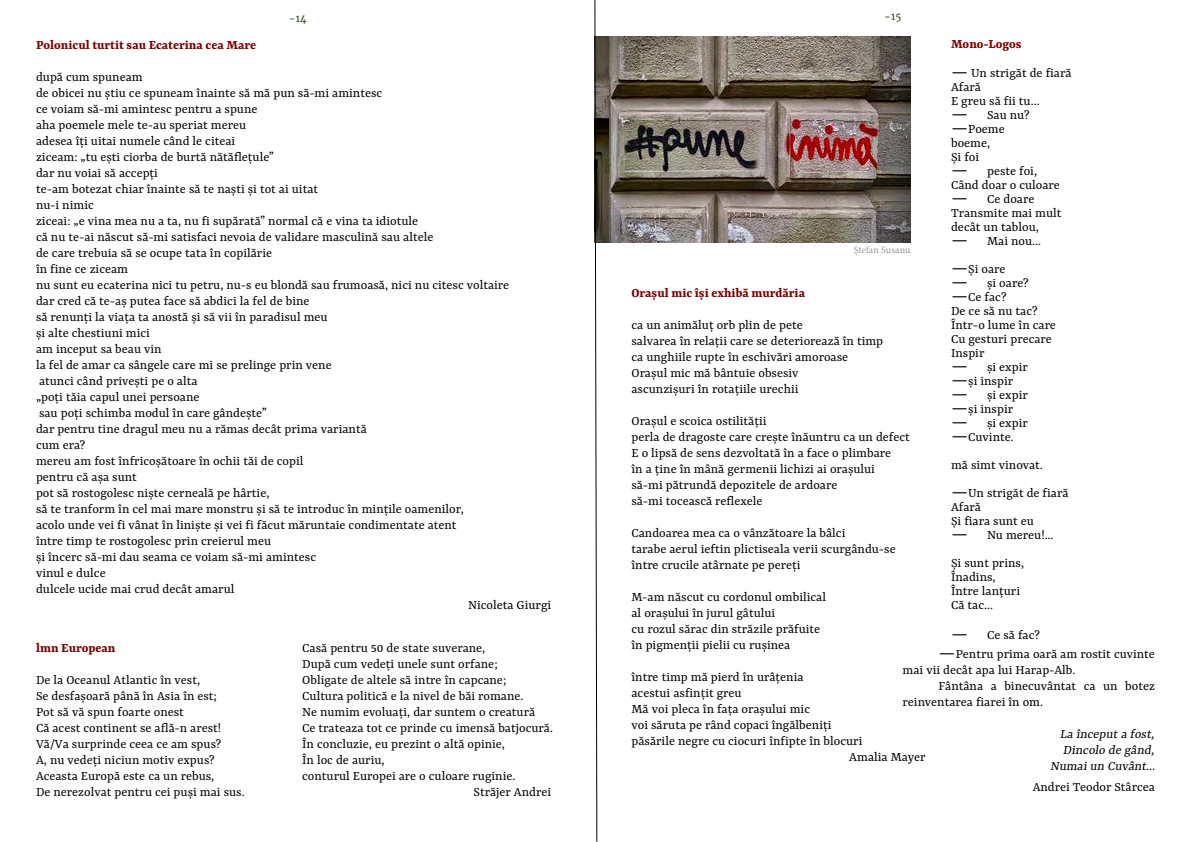
<style>
.page{position:relative;width:1191px;height:842px;background:#fff}
.page>*{position:absolute;margin:0;border:0;box-sizing:border-box;transform-origin:0 0}
.t1{font:14px/16px "Yrsa";color:#000}
.t2{font:700 14px "Yrsa";color:#790000}
.t3{font:italic 14px/16px "Yrsa";color:#000;text-align:right}
.t4{font:10px "Minion Pro";letter-spacing:.005em;color:#939598}
.t5{font:10px "Merriweather";color:#374c25}
.s1{font-family:"Merriweather"}
</style>
<div class="page">
<img style="left:598px;top:36px;width:312px;height:207px">
<svg style="left:594px;top:0;width:4px;height:842px"></svg>
<p class="t5" style="left:289px;top:12px;width:19px">-14</p>
<p class="t5" style="left:884px;top:10px;width:19px">-15</p>
<p class="t2" style="left:36px;top:36px;width:222px">Polonicul turtit sau Ecaterina cea Mare</p>
<p class="t1" style="left:36px;top:70px;width:108px">după cum spuneam</p>
<p class="t1" style="left:36px;top:86px;width:348px">de obicei nu știu ce spuneam înainte să mă pun să-mi amintesc</p>
<p class="t1" style="left:36px;top:102px;width:223px">ce voiam să-mi amintesc pentru a spune</p>
<p class="t1" style="left:36px;top:118px;width:212px">aha poemele mele te-au speriat mereu</p>
<p class="t1" style="left:36px;top:134px;width:201px">adesea îți uitai numele când le citeai</p>
<p class="t1" style="left:36px;top:150px;width:239px">ziceam: „tu ești ciorba de burtă nătăflețule”</p>
<p class="t1" style="left:36px;top:166px;width:123px">dar nu voiai să accepți</p>
<p class="t1" style="left:36px;top:182px;width:284px">te-am botezat chiar înainte să te naști și tot ai uitat</p>
<p class="t1" style="left:36px;top:198px;width:59px">nu-i nimic</p>
<p class="t1" style="left:36px;top:214px;width:384px">ziceai: „e vina mea nu a ta, nu fi supărată” normal că e vina ta idiotule</p>
<p class="t1" style="left:36px;top:230px;width:399px">că nu te-ai născut să-mi satisfaci nevoia de validare masculină sau altele</p>
<p class="t1" style="left:36px;top:246px;width:238px">de care trebuia să se ocupe tata în copilărie</p>
<p class="t1" style="left:36px;top:262px;width:94px">în fine ce ziceam</p>
<p class="t1" style="left:36px;top:278px;width:475px">nu sunt eu ecaterina nici tu petru, nu-s eu blondă sau frumoasă, nici nu citesc voltaire</p>
<p class="t1" style="left:36px;top:294px;width:275px">dar cred că te-aș putea face să abdici la fel de bine</p>
<p class="t1" style="left:36px;top:310px;width:293px">să renunți la viața ta anostă și să vii în paradisul meu</p>
<p class="t1" style="left:36px;top:326px;width:115px">și alte chestiuni mici</p>
<p class="t1" style="left:36px;top:342px;width:127px">am inceput sa beau vin</p>
<p class="t1" style="left:36px;top:358px;width:297px">la fel de amar ca sângele care mi se prelinge prin vene</p>
<p class="t1" style="left:39px;top:374px;width:160px">atunci când privești pe o alta</p>
<p class="t1" style="left:36px;top:390px;width:165px">„poți tăia capul unei persoane</p>
<p class="t1" style="left:39px;top:406px;width:229px">sau poți schimba modul în care gândește”</p>
<p class="t1" style="left:36px;top:422px;width:332px">dar pentru tine dragul meu nu a rămas decât prima variantă</p>
<p class="t1" style="left:36px;top:438px;width:51px">cum era?</p>
<p class="t1" style="left:36px;top:454px;width:269px">mereu am fost înfricoșătoare în ochii tăi de copil</p>
<p class="t1" style="left:36px;top:470px;width:102px">pentru că așa sunt</p>
<p class="t1" style="left:36px;top:486px;width:235px">pot să rostogolesc niște cerneală pe hârtie,</p>
<p class="t1" style="left:36px;top:502px;width:429px">să te tranform în cel mai mare monstru și să te introduc în mințile oamenilor,</p>
<p class="t1" style="left:36px;top:518px;width:422px">acolo unde vei fi vânat în liniște și vei fi făcut măruntaie condimentate atent</p>
<p class="t1" style="left:36px;top:534px;width:237px">între timp te rostogolesc prin creierul meu</p>
<p class="t1" style="left:36px;top:550px;width:281px">și încerc să-mi dau seama ce voiam să-mi amintesc</p>
<p class="t1" style="left:36px;top:566px;width:71px">vinul e dulce</p>
<p class="t1" style="left:36px;top:582px;width:200px">dulcele ucide mai crud decât amarul</p>
<p class="t1" style="left:468px;top:598px;width:85px">Nicoleta Giurgi</p>
<p class="t2" style="left:36px;top:639px;width:81px">lmn European</p>
<p class="t1" style="left:36px;top:672px;width:210px">De la Oceanul Atlantic în vest,<br>Se desfașoară până în Asia în est;<br>Pot să vă spun foarte onest<br>Că acest continent se află-n arest!<br>Vă/Va surprinde ceea ce am spus?<br>A, nu vedeți niciun motiv expus?<br>Aceasta Europă este ca un rebus,<br>De nerezolvat pentru cei puși mai sus.</p>
<p class="t1" style="left:302px;top:640px;width:185px">Casă pentru 50 de state suverane,</p>
<p class="t1" style="left:302px;top:656px;width:197px">După cum vedeți unele sunt orfane;</p>
<p class="t1" style="left:302px;top:672px;width:206px">Obligate de altele să intre în capcane;</p>
<p class="t1" style="left:302px;top:688px;width:223px">Cultura politică e la nivel de băi romane.</p>
<p class="t1" style="left:302px;top:704px;width:234px">Ne numim evoluați, dar suntem o creatură</p>
<p class="t1" style="left:302px;top:720px;width:252px">Ce trateaza tot ce prinde cu imensă batjocură.</p>
<p class="t1" style="left:302px;top:736px;width:204px">În concluzie, eu prezint o altă opinie,</p>
<p class="t1" style="left:302px;top:752px;width:84px">În loc de auriu,</p>
<p class="t1" style="left:302px;top:768px;width:215px">conturul Europei are o culoare ruginie.</p>
<p class="t1" style="left:473px;top:784px;width:79px">Străjer Andrei</p>
<p class="t2" style="left:951px;top:35px;width:72px">Mono-Logos</p>
<p class="t1" style="left:951px;top:66px;width:122px;line-height:14px"><span class="s1">—</span> Un strigăt de fiară<br>Afară<br>E greu să fii tu…</p>
<p class="t1" style="left:951px;top:108px;width:80px;line-height:14px"><span class="s1">—</span> Sau nu? <span class="s1">—</span>Poeme boeme,<br>Și foi</p>
<p class="t1" style="left:951px;top:164px;width:110px;line-height:14px"><span class="s1">—</span> peste foi,<br>Când doar o culoare</p>
<p class="t1" style="left:951px;top:192px;width:112px;line-height:14px"><span class="s1">—</span> Ce doare<br>Transmite mai mult decât un tablou,</p>
<p class="t1" style="left:951px;top:227px;width:91px;line-height:28px"><span class="s1">—</span> Mai nou… <span class="s1">—</span>Și oare</p>
<p class="t1" style="left:951px;top:276px;width:106px;line-height:14px"><span class="s1">—</span> și oare? <span class="s1">—</span>Ce fac?<br>De ce să nu tac?<br>Într-o lume în care<br>Cu gesturi precare<br>Inspir</p>
<p class="t1" style="left:951px;top:360px;width:78px;line-height:14px"><span class="s1">—</span> și expir <span class="s1">—</span>și inspir</p>
<p class="t1" style="left:951px;top:388px;width:78px;line-height:14px"><span class="s1">—</span> și expir <span class="s1">—</span>și inspir</p>
<p class="t1" style="left:951px;top:416px;width:78px;line-height:14px"><span class="s1">—</span> și expir <span class="s1">—</span>Cuvinte.</p>
<p class="t1" style="left:951px;top:451px;width:119px;line-height:28px">mă simt vinovat. <span class="s1">—</span>Un strigăt de fiară</p>
<p class="t1" style="left:951px;top:500px;width:84px;line-height:14px">Afară<br>Și fiara sunt eu</p>
<p class="t1" style="left:951px;top:521px;width:104px;line-height:28px"><span class="s1">—</span> Nu mereu!...<br>Și sunt prins,</p>
<p class="t1" style="left:951px;top:570px;width:71px;line-height:14px">Înadins,<br>Între lanțuri<br>Că tac...</p>
<p class="t1" style="left:938px;top:626px;width:218px;line-height:18.7px;text-indent:12px"><span class="s1">—</span> Ce să fac?<br><span class="s1">—</span>Pentru prima oară am rostit cuvinte</p>
<p class="t1" style="left:902px;top:662px;width:174px">mai vii decât apa lui Harap-Alb.</p>
<p class="t1" style="left:938px;top:678px;width:218px">Fântâna a binecuvântat ca un botez</p>
<p class="t1" style="left:902px;top:694px;width:142px">reinventarea fiarei în om.</p>
<p class="t3" style="left:1050px;top:726px;width:109px">La începuta fost,<br>Dincolo de gând,<br>Numaiun Cuvânt...</p>
<p class="t1" style="left:1032px;top:779px;width:124px">Andrei Teodor Stârcea</p>
<p class="t4" style="left:854px;top:243px;width:58px">Ștefan Susanu</p>
<p class="t2" style="left:631px;top:284px;width:175px">Orașul mic își exhibă murdăria</p>
<p class="t1" style="left:631px;top:318px;width:253px">ca un animăluț orb plin de pete<br>salvarea în relații care se deteriorează în timp ca unghiile rupte în eschivări amoroase Orașul mic mă bântuie obsesiv<br>ascunzișuri în rotațiile urechii</p>
<p class="t1" style="left:631px;top:414px;width:280px">Orașul e scoica ostilității<br>perla de dragoste care crește înăuntru ca un defect E o lipsă de sens dezvoltată în a face o plimbare<br>în a ține în mână germenii lichizi ai orașului<br>să-mi pătrundă depozitele de ardoare<br>să-mi tocească reflexele</p>
<p class="t1" style="left:631px;top:526px;width:266px">Candoarea mea ca o vânzătoare la bâlci<br>tarabe aerul ieftin plictiseala verii scurgându-se între crucile atârnate pe pereți</p>
<p class="t1" style="left:631px;top:590px;width:196px">M-am născut cu cordonul ombilical al orașului în jurul gâtului<br>cu rozul sărac din străzile prăfuite în pigmenții pielii cu rușinea</p>
<p class="t1" style="left:631px;top:670px;width:174px">între timp mă pierd în urâțenia</p>
<p class="t1" style="left:631px;top:686px;width:112px">acestui asfințit greu</p>
<p class="t1" style="left:631px;top:702px;width:180px">Mă voi pleca în fața orașului mic</p>
<p class="t1" style="left:631px;top:718px;width:201px">voi săruta pe rând copaci îngălbeniți</p>
<p class="t1" style="left:631px;top:734px;width:232px">păsările negre cu ciocuri înfipte în blocuri</p>
<p class="t1" style="left:849px;top:750px;width:78px">Amalia Mayer</p>
</div>
